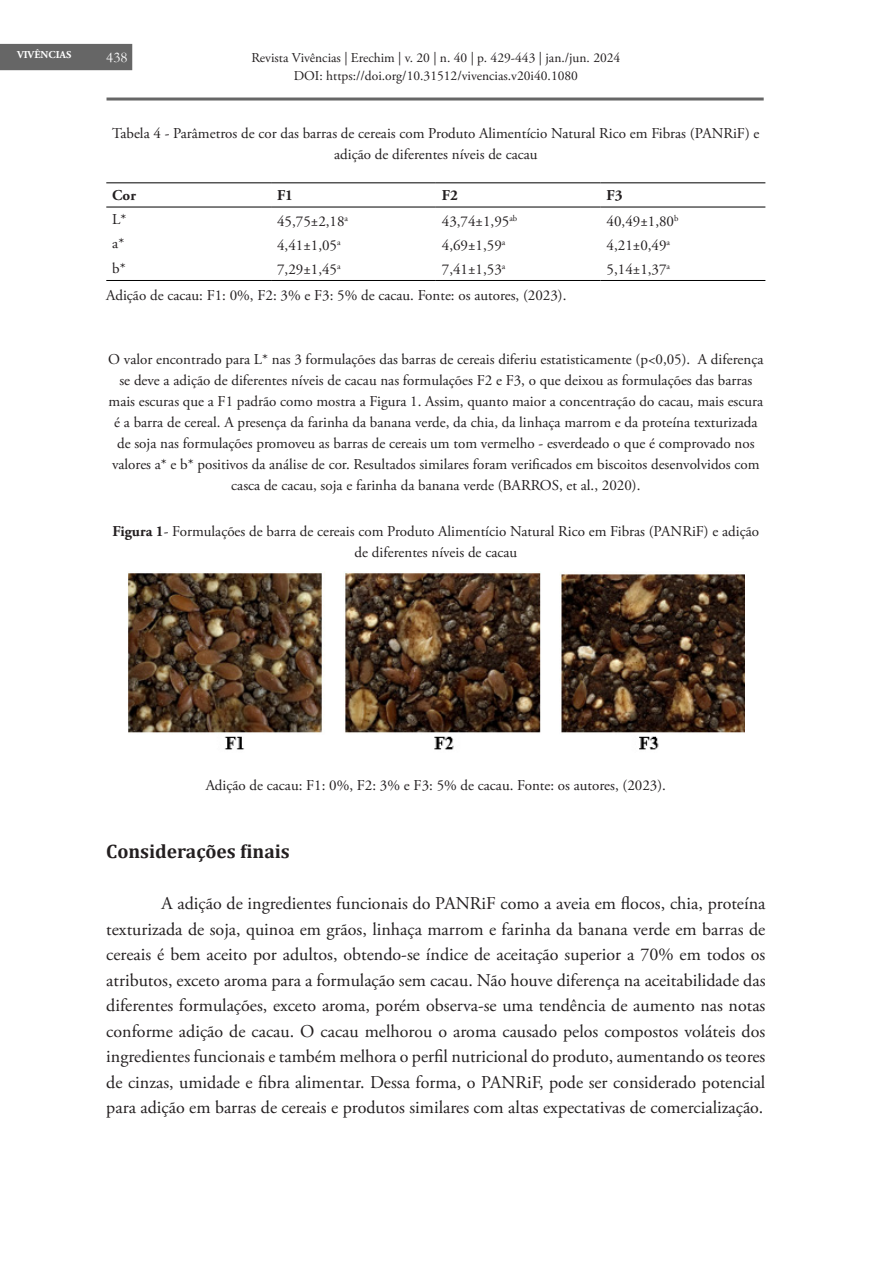
<style>
.page{position:relative;width:893px;height:1263px;background:#fff}
.page>*{position:absolute;margin:0;border:0;box-sizing:border-box;transform-origin:0 0}
.Subtítulos_no_capítu{font:700 19.5px "Cambria";color:#231f20}
.TEXTO_NORMAL{font:18px/25.5px "Adobe Garamond Pro";color:#231f20;text-align:justify}
.Tabela{font:15px/21px "Adobe Garamond Pro";color:#231f20;text-align:center}
.TEXTO_NORMAL-2{font:15px "Adobe Garamond Pro";color:#231f20}
.t1{font:700 15px "Adobe Garamond Pro";color:#231f20}
.t2{font:15px "Garamond";color:#fff}
.t3{font:13.5px/18px "Adobe Garamond Pro";color:#231f20;text-align:center}
.t4{font:700 10.5px "Adobe Garamond Pro";color:#fff}
.s1{font-weight:700}
</style>
<div class="page">
<div style="left:0;top:44px;width:132px;height:26px;background:#666"></div>
<hr style="left:107px;top:98px;width:657px;height:3px;background:#666">
<hr style="left:106px;top:182px;width:165px;height:1px;background:#000">
<hr style="left:271px;top:182px;width:165px;height:1px;background:#000">
<hr style="left:436px;top:182px;width:165px;height:1px;background:#000">
<hr style="left:601px;top:182px;width:164px;height:1px;background:#000">
<hr style="left:106px;top:207px;width:165px;height:1px;background:#000">
<hr style="left:271px;top:207px;width:165px;height:1px;background:#000">
<hr style="left:436px;top:207px;width:165px;height:1px;background:#000">
<hr style="left:601px;top:207px;width:164px;height:1px;background:#000">
<hr style="left:106px;top:280px;width:165px;height:1px;background:#000">
<hr style="left:271px;top:280px;width:165px;height:1px;background:#000">
<hr style="left:436px;top:280px;width:165px;height:1px;background:#000">
<hr style="left:601px;top:280px;width:164px;height:1px;background:#000">
<img style="left:128px;top:573px;width:617px;height:177px">
<p class="t4" style="left:17px;top:49px;width:56px">VIVÊNCIAS</p>
<p class="t3" style="left:251px;top:49px;width:370px">Revista Vivências | Erechim | v. 20 | n. 40 | p. 429-443 | jan./jun. 2024<br>DOI: https://doi.org/10.31512/vivencias.v20i40.1080</p>
<p class="t2" style="left:106px;top:47px;width:23px">438</p>
<p class="Tabela" style="left:112px;top:124px;width:649px">Tabela 4 - Parâmetros de cor das barras de cereais com Produto Alimentício Natural Rico em Fibras (PANRiF) e adição de diferentes níveis de cacau</p>
<p class="t1" style="left:112px;top:186px;width:25px">Cor</p>
<p class="t1" style="left:277px;top:186px;width:18px">F1</p>
<p class="t1" style="left:442px;top:186px;width:18px">F2</p>
<p class="t1" style="left:607px;top:186px;width:18px">F3</p>
<p class="Tabela" style="left:112px;top:209px;width:16px">L*</p>
<p class="Tabela" style="left:277px;top:211px;width:73px">45,75±2,18<sup>a</sup></p>
<p class="Tabela" style="left:442px;top:211px;width:77px">43,74±1,95<sup>ab</sup></p>
<p class="Tabela" style="left:607px;top:211px;width:73px">40,49±1,80<sup>b</sup></p>
<p class="Tabela" style="left:112px;top:234px;width:13px">a*</p>
<p class="Tabela" style="left:277px;top:235px;width:65px">4,41±1,05<sup>a</sup></p>
<p class="Tabela" style="left:442px;top:235px;width:65px">4,69±1,59<sup>a</sup></p>
<p class="Tabela" style="left:607px;top:235px;width:65px">4,21±0,49<sup>a</sup></p>
<p class="Tabela" style="left:112px;top:258px;width:15px">b*</p>
<p class="Tabela" style="left:277px;top:260px;width:65px">7,29±1,45<sup>a</sup></p>
<p class="Tabela" style="left:442px;top:260px;width:65px">7,41±1,53<sup>a</sup></p>
<p class="Tabela" style="left:607px;top:260px;width:65px">5,14±1,37<sup>a</sup></p>
<p class="TEXTO_NORMAL-2" style="left:106px;top:287px;width:462px">Adição de cacau: F1: 0%, F2: 3% e F3: 5% de cacau. Fonte: os autores, (2023).</p>
<p class="Tabela" style="left:108px;top:349px;width:657px">O valor encontrado para L* nas 3 formulações das barras de cereais diferiu estatisticamente (p&lt;0,05). A diferença se deve a adição de diferentes níveis de cacau nas formulações F2 e F3, o que deixou as formulações das barras mais escuras que a F1 padrão como mostra a Figura 1. Assim, quanto maior a concentração do cacau, mais escura é a barra de cereal. A presença da farinha da banana verde, da chia, da linhaça marrom e da proteína texturizada de soja nas formulações promoveu as barras de cereais um tom vermelho - esverdeado o que é comprovado nos valores a* e b* positivos da análise de cor. Resultados similares foram verificados em biscoitos desenvolvidos com casca de cacau, soja e farinha da banana verde (BARROS, et al., 2020).</p>
<p class="Tabela" style="left:113px;top:522px;width:648px"><span class="s1">Figura 1</span>- Formulações de barra de cereais com Produto Alimentício Natural Rico em Fibras (PANRiF) e adição de diferentes níveis de cacau</p>
<p class="Tabela" style="left:206px;top:775px;width:462px">Adição de cacau: F1: 0%, F2: 3% e F3: 5% de cacau. Fonte: os autores, (2023).</p>
<p class="Subtítulos_no_capítu" style="left:106px;top:838px;width:185px">Considerações finais</p>
<p class="TEXTO_NORMAL" style="left:106px;top:891px;width:661px;text-indent:55px">A adição de ingredientes funcionais do PANRiF como a aveia em flocos, chia, proteína texturizada de soja, quinoa em grãos, linhaça marrom e farinha da banana verde em barras de cereais é bem aceito por adultos, obtendo-se índice de aceitação superior a 70% em todos os atributos, exceto aroma para a formulação sem cacau. Não houve diferença na aceitabilidade das diferentes formulações, exceto aroma, porém observa-se uma tendência de aumento nas notas conforme adição de cacau. O cacau melhorou o aroma causado pelos compostos voláteis dos ingredientes funcionais e também melhora o perfil nutricional do produto, aumentando os teores de cinzas, umidade e fibra alimentar. Dessa forma, o PANRiF, pode ser considerado potencial para adição em barras de cereais e produtos similares com altas expectativas de comercialização.</p>
</div>
